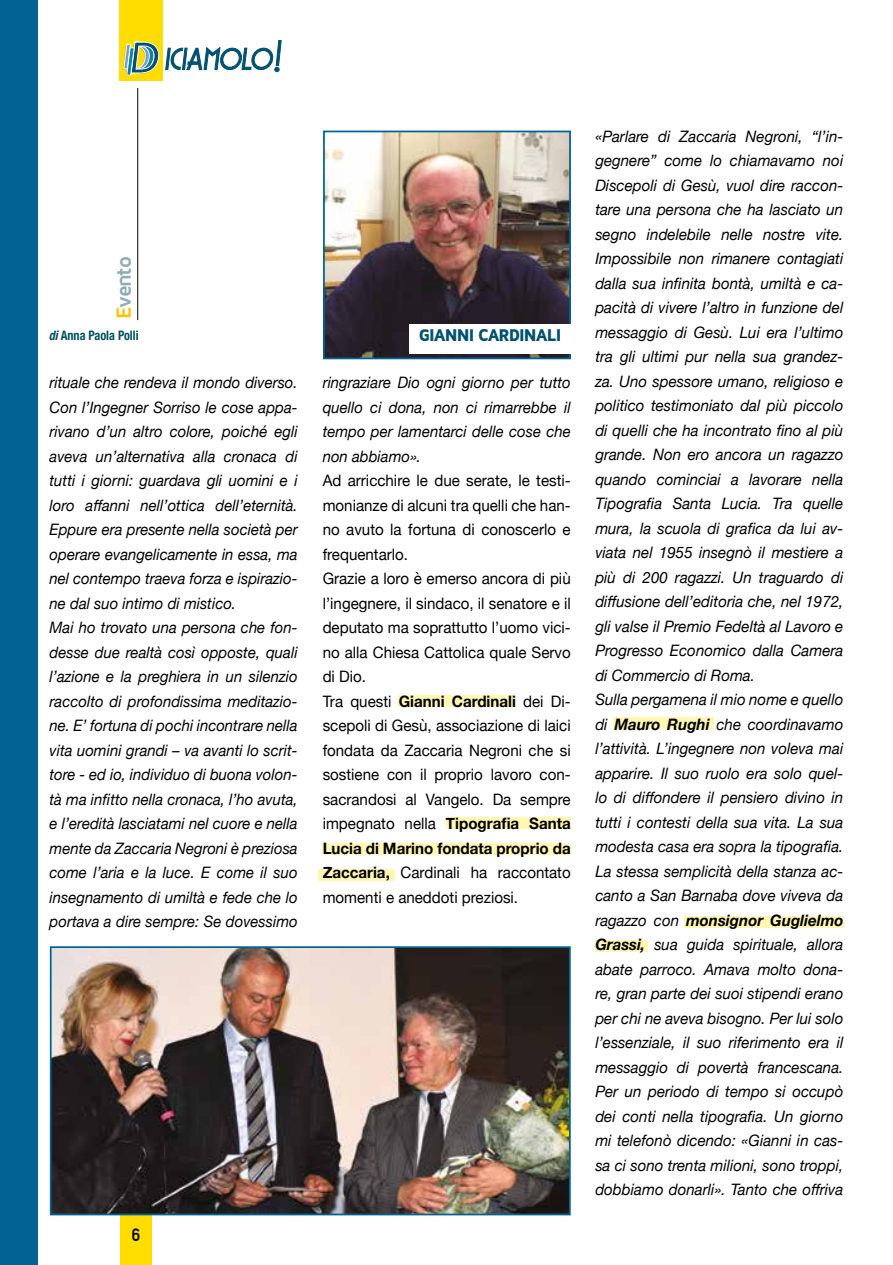
<style>
.page{position:relative;width:893px;height:1265px;background:#fff}
.page>*{position:absolute;margin:0;border:0;box-sizing:border-box;transform-origin:0 0}
.t1{font:700 21px "Maven Pro";letter-spacing:-.065em;color:#8fabb6}
.t2{font:900 17.5px "Maven Pro";letter-spacing:-.055em;color:#005171;scale:.93 1}
.t3{font:700 17.5px "DIN Alternate";color:#000}
.t4{font:italic 15.75px/24.5px "Helvetica Neue";color:#000;scale:.96 1}
.t5{font:italic 15.75px/24.5px "Helvetica Neue";color:#000;text-align:justify;scale:.95 1}
.t6{font:15.75px/24.5px "Helvetica Neue";color:#000;scale:.96 1}
.t7{font:700 condensed 13.12px "Helvetica Neue";color:#00515e;scale:.93 1}
.s1{color:#fdc300}
.s2{font-style:italic}
.s3{font-weight:700}
</style>
<div class="page">
<div style="left:120px;top:1215px;width:31px;height:50px;background:#fd0"></div>
<div style="left:119px;top:0;width:43px;height:81px;background:#fd0"></div>
<svg style="left:123px;top:40px;width:159px;height:36px"></svg>
<hr style="left:137px;top:88px;width:1px;height:232px;background:#000">
<img style="left:326px;top:134px;width:242px;height:222px">
<div style="left:323px;top:131px;width:248px;height:228px;border:2px solid #006394"></div>
<img style="left:53px;top:949px;width:515px;height:263px">
<div style="left:50px;top:946px;width:521px;height:269px;border:2px solid #006394"></div>
<div style="left:0;top:0;width:37px;height:1265px;background:#006394"></div>
<div style="left:398px;top:695px;width:115px;height:12px;background:#fff7b2"></div>
<div style="left:446px;top:818px;width:125px;height:11px;background:#fff7b2"></div>
<div style="left:318px;top:869px;width:77px;height:12px;background:#fff7b2"></div>
<div style="left:323px;top:843px;width:248px;height:12px;background:#fff7b2"></div>
<div style="left:613px;top:718px;width:100px;height:11px;background:#fff7b2"></div>
<div style="left:595px;top:940px;width:52px;height:12px;background:#fff7b2"></div>
<div style="left:684px;top:916px;width:159px;height:12px;background:#fff7b2"></div>
<div style="left:410px;top:324px;width:162px;height:29px;background:#fff"></div>
<h1 class="t1" style="left:113px;top:319px;width:64px;rotate:-90deg"><span class="s1">E</span>vento</h1>
<p class="t7" style="left:49px;top:327px;width:98px"><span class="s2">di</span> Anna Paola Polli</p>
<p class="t5" style="left:50px;top:371px;width:263px;text-align:left">rituale che rendeva il mondo diverso.<br>Con l’Ingegner Sorriso le cose appa&shy;rivano d’un altro colore, poiché egli aveva un’alternativa alla cronaca di tutti i giorni: guardava gli uomini e i loro affanni nell’ottica dell’eternità.<br>Eppure era presente nella società per operare evangelicamente in essa, ma nel contempo traeva forza e ispirazio&shy;ne dal suo intimo di mistico.<br>Mai ho trovato una persona che fon&shy;desse due realtà così opposte, quali l’azione e la preghiera in un silenzio raccolto di profondissima meditazio&shy;ne. E’ fortuna di pochi incontrare nella vita uomini grandi – va avanti lo scrit&shy;tore - ed io, individuo di buona volon&shy;tà ma infitto nella cronaca, l’ho avuta, e l’eredità lasciatami nel cuore e nella mente da Zaccaria Negroni è preziosa come l’aria e la luce. E come il suo insegnamento di umiltà e fede che lo portava a dire sempre: Se dovessimo</p>
<p class="t3" style="left:132px;top:1222px;width:10px">6</p>
<p class="t2" style="left:419px;top:325px;width:155px">GIANNI CARDINALI</p>
<p class="t5" style="left:323px;top:371px;width:263px">ringraziare Dio ogni giorno per tutto quello ci dona, non ci rimarrebbe il tempo per lamentarci delle cose che non abbiamo».</p>
<p class="t6" style="left:323px;top:469px;width:260px">Ad arricchire le due serate, le testi&shy;monianze di alcuni tra quelli che han&shy;no avuto la fortuna di conoscerlo e frequentarlo.<br>Grazie a loro è emerso ancora di più l’ingegnere, il sindaco, il senatore e il deputato ma soprattutto l’uomo vici&shy;no alla Chiesa Cattolica quale Servo di Dio.<br>Tra questi <span class="s3">Gianni Cardinali</span> dei Di&shy;scepoli di Gesù, associazione di laici fondata da Zaccaria Negroni che si sostiene con il proprio lavoro con&shy;sacrandosi al Vangelo. Da sempre impegnato nella <span class="s3">Tipografia Santa<br>Lucia di Marino fondata proprio da<br>Zaccaria,</span> Cardinali ha raccontato momenti e aneddoti preziosi.</p>
<p class="t4" style="left:595px;top:125px;width:260px">«Parlare di Zaccaria Negroni, “l’in&shy;gegnere” come lo chiamavamo noi Discepoli di Gesù, vuol dire raccon&shy;tare una persona che ha lasciato un segno indelebile nelle nostre vite.<br>Impossibile non rimanere contagiati dalla sua infinita bontà, umiltà e ca&shy;pacità di vivere l’altro in funzione del messaggio di Gesù. Lui era l’ultimo tra gli ultimi pur nella sua grandez&shy;za. Uno spessore umano, religioso e politico testimoniato dal più piccolo di quelli che ha incontrato fino al più grande. Non ero ancora un ragazzo quando cominciai a lavorare nella Tipografia Santa Lucia. Tra quelle mura, la scuola di grafica da lui av&shy;viata nel 1955 insegnò il mestiere a più di 200 ragazzi. Un traguardo di diffusione dell’editoria che, nel 1972, gli valse il Premio Fedeltà al Lavoro e Progresso Economico dalla Camera di Commercio di Roma.<br>Sulla pergamena il mio nome e quello di <span class="s3">Mauro Rughi</span> che coordinavamo l’attività. L’ingegnere non voleva mai apparire. Il suo ruolo era solo quel&shy;lo di diffondere il pensiero divino in tutti i contesti della sua vita. La sua modesta casa era sopra la tipografia.<br>La stessa semplicità della stanza ac&shy;canto a San Barnaba dove viveva da ragazzo con <span class="s3">monsignor Guglielmo Grassi,</span> sua guida spirituale, allora abate parroco. Amava molto dona&shy;re, gran parte dei suoi stipendi erano per chi ne aveva bisogno. Per lui solo l’essenziale, il suo riferimento era il messaggio di povertà francescana.<br>Per un periodo di tempo si occupò dei conti nella tipografia. Un giorno mi telefonò dicendo: «Gianni in cas&shy;sa ci sono trenta milioni, sono troppi, dobbiamo donarli». Tanto che offriva</p>
</div>
